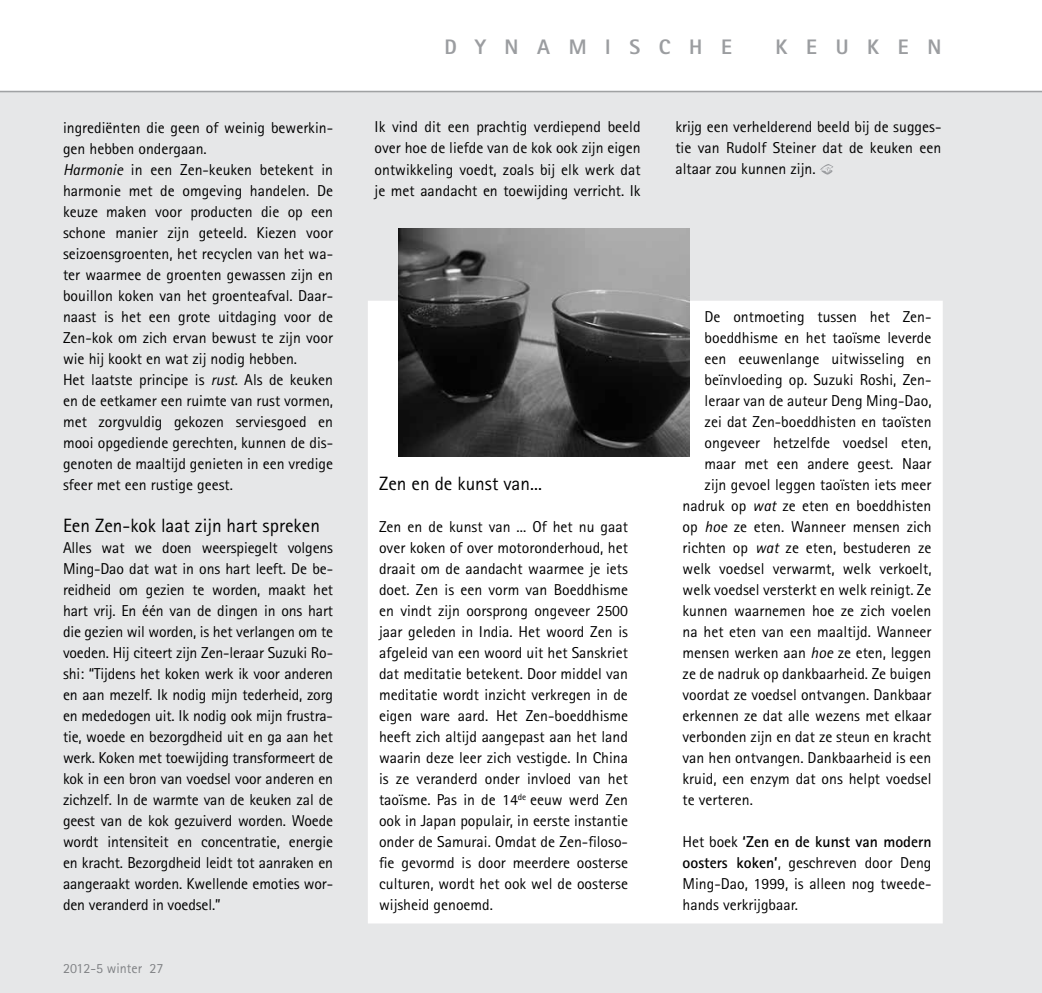
<style>
.page{position:relative;width:1042px;height:993px;background:#fff}
.page>*{position:absolute;margin:0;border:0;box-sizing:border-box;transform-origin:0 0}
.t1{font:800 21px "Rotis Sans Serif";color:#9b9da0}
.t2{font:19.25px "Rotis Sans Serif";color:#000}
.t3{font:15.75px/21px "Rotis Sans Serif";color:#000;text-align:justify}
.t4{font:14px "Rotis Sans Serif";color:#808285}
.s1{font-style:italic}
.s2{font-weight:700}
</style>
<div class="page">
<div style="left:0;top:90px;width:1042px;height:902px;background:#e6e7e8"></div>
<hr style="left:0;top:91px;width:1042px;height:1px;background:#8a8c8e">
<svg style="left:820px;top:164px;width:13px;height:10px"></svg>
<div style="left:368px;top:301px;width:574px;height:621px;background:#fff"></div>
<img style="left:399px;top:228px;width:291px;height:228px">
<p class="t3" style="left:63px;top:117px;width:272px;text-align:left">ingrediënten die geen of weinig bewerkin&shy;gen hebben ondergaan.<br><span class="s1">Harmonie</span> in een Zen-keuken betekent in harmonie met de omgeving handelen. De keuze maken voor producten die op een schone manier zijn geteeld. Kiezen voor seizoensgroenten, het recyclen van het wa&shy;ter waarmee de groenten gewassen zijn en bouillon koken van het groenteafval. Daar&shy;naast is het een grote uitdaging voor de Zen-kok om zich ervan bewust te zijn voor wie hij kookt en wat zij nodig hebben.<br>Het laatste principe is <span class="s1">rust</span>. Als de keuken en de eetkamer een ruimte van rust vormen, met zorgvuldig gekozen serviesgoed en mooi opgediende gerechten, kunnen de dis&shy;genoten de maaltijd genieten in een vredige sfeer met een rustige geest.</p>
<p class="t2" style="left:63px;top:514px;width:258px">Een Zen-kok laat zijn hart spreken</p>
<p class="t3" style="left:63px;top:537px;width:272px">Alles wat we doen weerspiegelt volgens Ming-Dao dat wat in ons hart leeft. De be&shy;reidheid om gezien te worden, maakt het hart vrij. En één van de dingen in ons hart die gezien wil worden, is het verlangen om te voeden. Hij citeert zijn Zen-leraar Suzuki Ro&shy;shi: “Tijdens het koken werk ik voor anderen en aan mezelf. Ik nodig mijn tederheid, zorg en mededogen uit. Ik nodig ook mijn frustra&shy;tie, woede en bezorgdheid uit en ga aan het werk. Koken met toewijding transformeert de kok in een bron van voedsel voor anderen en zichzelf. In de warmte van de keuken zal de geest van de kok gezuiverd worden. Woede wordt intensiteit en concentratie, energie en kracht. Bezorgdheid leidt tot aanraken en aangeraakt worden. Kwellende emoties wor&shy;den veranderd in voedsel.”</p>
<p class="t4" style="left:63px;top:959px;width:102px">2012-5 winter 27</p>
<h1 class="t1" style="left:444px;top:34px;width:30px">DYNAMISCHE</h1>
<h1 class="t1" style="left:775px;top:34px;width:29px">KEUKEN</h1>
<p class="t3" style="left:375px;top:116px;width:267px">Ik vind dit een prachtig verdiepend beeld over hoe de liefde van de kok ook zijn eigen ontwikkeling voedt, zoals bij elk werk dat je met aandacht en toewijding verricht. Ik</p>
<p class="t3" style="left:675px;top:116px;width:267px">krijg een verhelderend beeld bij de sugges&shy;tie van Rudolf Steiner dat de keuken een altaar zou kunnen zijn.</p>
<p class="t2" style="left:379px;top:472px;width:164px">Zen en de kunst van...</p>
<p class="t3" style="left:379px;top:516px;width:250px">Zen en de kunst van ... Of het nu gaat over koken of over motoronderhoud, het draait om de aandacht waarmee je iets doet. Zen is een vorm van Boeddhisme en vindt zijn oorsprong ongeveer 2500 jaar geleden in India. Het woord Zen is afgeleid van een woord uit het Sanskriet dat meditatie betekent. Door middel van meditatie wordt inzicht verkregen in de eigen ware aard. Het Zen-boeddhisme heeft zich altijd aangepast aan het land waarin deze leer zich vestigde. In China is ze veranderd onder invloed van het taoïsme. Pas in de 14<sup>de</sup> eeuw werd Zen ook in Japan populair, in eerste instantie onder de Samurai. Omdat de Zen-filoso&shy;fie gevormd is door meerdere oosterse culturen, wordt het ook wel de oosterse wijsheid genoemd.</p>
<p class="t3" style="left:704px;top:305px;width:228px">De ontmoeting tussen het Zen-</p>
<p class="t3" style="left:704px;top:326px;width:228px">boeddhisme en het taoïsme leverde</p>
<p class="t3" style="left:704px;top:347px;width:228px">een eeuwenlange uitwisseling en</p>
<p class="t3" style="left:704px;top:368px;width:228px">beïnvloeding op. Suzuki Roshi, Zen-</p>
<p class="t3" style="left:704px;top:389px;width:228px">leraar van de auteur Deng Ming-Dao,</p>
<p class="t3" style="left:704px;top:410px;width:228px">zei dat Zen-boeddhisten en taoïsten</p>
<p class="t3" style="left:704px;top:431px;width:228px">ongeveer hetzelfde voedsel eten,</p>
<p class="t3" style="left:704px;top:452px;width:228px">maar met een andere geest. Naar</p>
<p class="t3" style="left:704px;top:473px;width:228px">zijn gevoel leggen taoïsten iets meer</p>
<p class="t3" style="left:682px;top:494px;width:250px">nadruk op <span class="s1">wat</span> ze eten en boeddhisten</p>
<p class="t3" style="left:682px;top:515px;width:250px">op <span class="s1">hoe</span> ze eten. Wanneer mensen zich</p>
<p class="t3" style="left:682px;top:536px;width:250px">richten op <span class="s1">wat</span> ze eten, bestuderen ze</p>
<p class="t3" style="left:682px;top:557px;width:250px">welk voedsel verwarmt, welk verkoelt,</p>
<p class="t3" style="left:682px;top:578px;width:250px">welk voedsel versterkt en welk reinigt. Ze</p>
<p class="t3" style="left:682px;top:599px;width:250px">kunnen waarnemen hoe ze zich voelen</p>
<p class="t3" style="left:682px;top:620px;width:250px">na het eten van een maaltijd. Wanneer</p>
<p class="t3" style="left:682px;top:641px;width:250px">mensen werken aan <span class="s1">hoe</span> ze eten, leggen</p>
<p class="t3" style="left:682px;top:662px;width:250px">ze de nadruk op dankbaarheid. Ze buigen</p>
<p class="t3" style="left:682px;top:683px;width:250px">voordat ze voedsel ontvangen. Dankbaar</p>
<p class="t3" style="left:682px;top:704px;width:250px">erkennen ze dat alle wezens met elkaar</p>
<p class="t3" style="left:682px;top:725px;width:250px">verbonden zijn en dat ze steun en kracht</p>
<p class="t3" style="left:682px;top:746px;width:250px">van hen ontvangen. Dankbaarheid is een</p>
<p class="t3" style="left:682px;top:767px;width:250px">kruid, een enzym dat ons helpt voedsel</p>
<p class="t3" style="left:682px;top:788px;width:72px">te verteren.</p>
<p class="t3" style="left:682px;top:830px;width:250px">Het boek <span class="s2">‘Zen en de kunst van modern oosters koken’</span>, geschreven door Deng Ming-Dao, 1999, is alleen nog tweede&shy;hands verkrijgbaar.</p>
</div>
